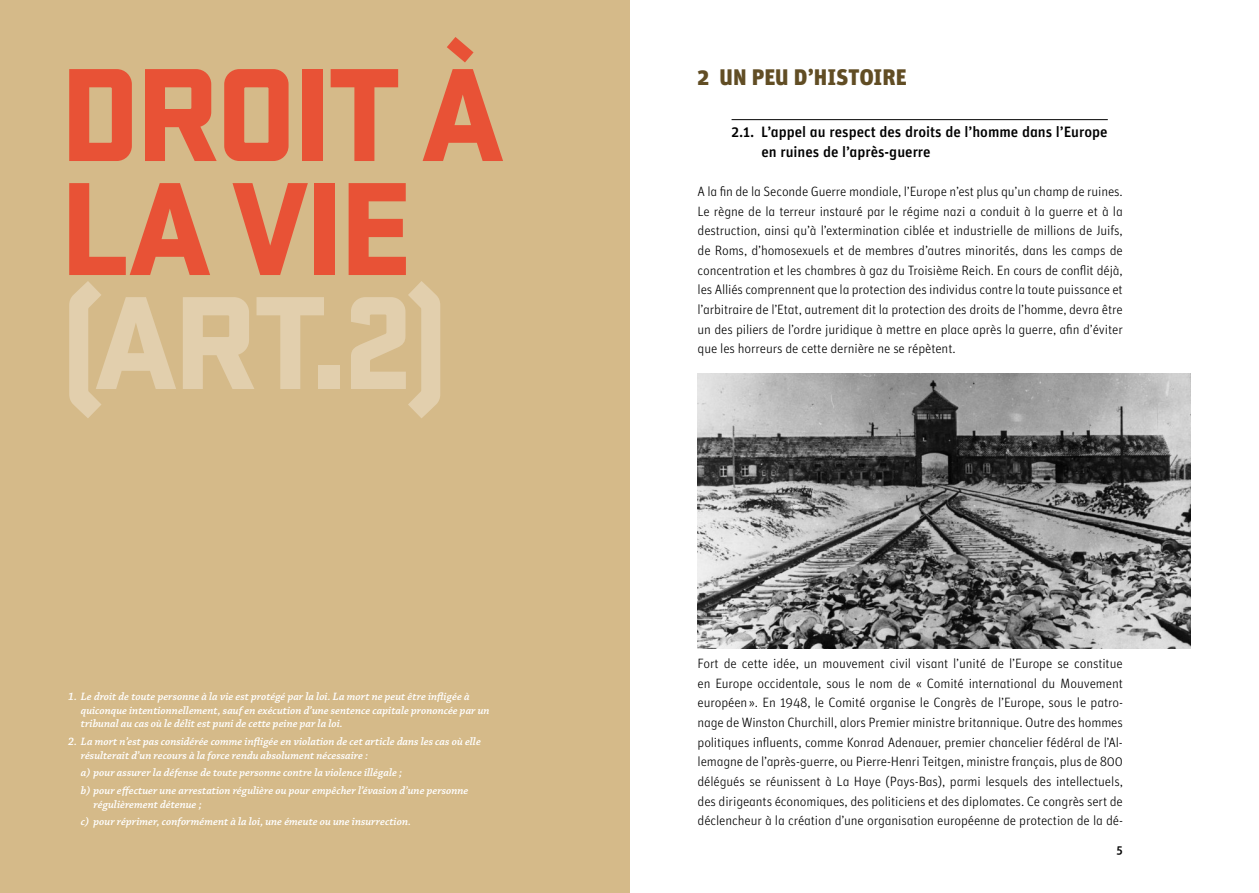
<style>
.page{position:relative;width:1259px;height:893px;background:#fff}
.page>*{position:absolute;margin:0;border:0;box-sizing:border-box;transform-origin:0 0}
.t1{font:900 138px/114px "Stratum 1";letter-spacing:-.04em;color:#e85236}
.t2{font:900 138px "Stratum 1";color:#e2cfad}
.t3{font:900 22.5px "Unit";color:#614d24}
.t4{font:15px/19.6px "Unit Medium Alternate";color:#000}
.t5{font:13.5px/19.6px "Unit Light Alternate";letter-spacing:-.01em;color:#000;text-align:justify}
.t6{font:12px "Unit Medium Alternate";color:#000}
.t7{font:italic 600 11.25px/13.5px "Chaparral Pro";color:#fff}
</style>
<div class="page">
<hr style="left:731px;top:119px;width:376px;height:1px;background:#000">
<div style="left:0;top:0;width:629px;height:893px;background:#d5ba89"></div>
<img style="left:697px;top:373px;width:494px;height:275px">
<h1 class="t1" style="left:60px;top:67px;width:447px">DROIT À<br>LA VIE</h1>
<h1 class="t2" style="left:60px;top:290px;width:392px">(ART.2)</h1>
<p class="t7" style="left:81px;top:691px;width:410px;text-indent:-13px">1. Le droit de toute personne à la vie est protégé par la loi. La mort ne peut être infligée à quiconque intentionnellement, sauf en exécution d’une sentence capitale prononcée par un tribunal au cas où le délit est puni de cette peine par la loi.</p>
<p class="t7" style="left:81px;top:736px;width:401px;text-indent:-13px">2. La mort n’est pas considérée comme infligée en violation de cet article dans les cas où elle résulterait d’un recours à la force rendu absolument nécessaire :</p>
<p class="t7" style="left:81px;top:765px;width:389px;line-height:17.7px">a) pour assurer la défense de toute personne contre la violence illégale ;<br>b) pour effectuer une arrestation régulière ou pour empêcher l’évasion d’une personne</p>
<p class="t7" style="left:81px;top:796px;width:332px;line-height:17.7px;text-indent:13px">régulièrement détenue ;<br>c) pour réprimer, conformément à la loi, une émeute ou une insurrection.</p>
<h2 class="t3" style="left:697px;top:69px;width:210px">2 UN PEU D’HISTOIRE</h2>
<p class="t4" style="left:761px;top:123px;width:348px;text-indent:-30px">2.1. L’appel au respect des droits de l’homme dans l’Europe en ruines de l’après-guerre</p>
<p class="t5" style="left:697px;top:183px;width:427px">A la fin de la Seconde Guerre mondiale, l’Europe n’est plus qu’un champ de ruines.<br>Le règne de la terreur instauré par le régime nazi a conduit à la guerre et à la destruction, ainsi qu’à l’extermination ciblée et industrielle de millions de Juifs, de Roms, d’homosexuels et de membres d’autres minorités, dans les camps de concentration et les chambres à gaz du Troisième Reich. En cours de conflit déjà, les Alliés comprennent que la protection des individus contre la toute puissance et l’arbitraire de l’Etat, autrement dit la protection des droits de l’homme, devra être un des piliers de l’ordre juridique à mettre en place après la guerre, afin d’éviter que les horreurs de cette dernière ne se répètent.</p>
<p class="t5" style="left:697px;top:655px;width:427px">Fort de cette idée, un mouvement civil visant l’unité de l’Europe se constitue en Europe occidentale, sous le nom de « Comité international du Mouvement européen ». En 1948, le Comité organise le Congrès de l’Europe, sous le patro&shy;nage de Winston Churchill, alors Premier ministre britannique. Outre des hommes politiques influents, comme Konrad Adenauer, premier chancelier fédéral de l’Al&shy;lemagne de l’après-guerre, ou Pierre-Henri Teitgen, ministre français, plus de 800 délégués se réunissent à La Haye (Pays-Bas), parmi lesquels des intellectuels, des dirigeants économiques, des politiciens et des diplomates. Ce congrès sert de déclencheur à la création d’une organisation européenne de protection de la dé-</p>
<p class="t6" style="left:1116px;top:846px;width:8px">5</p>
</div>
